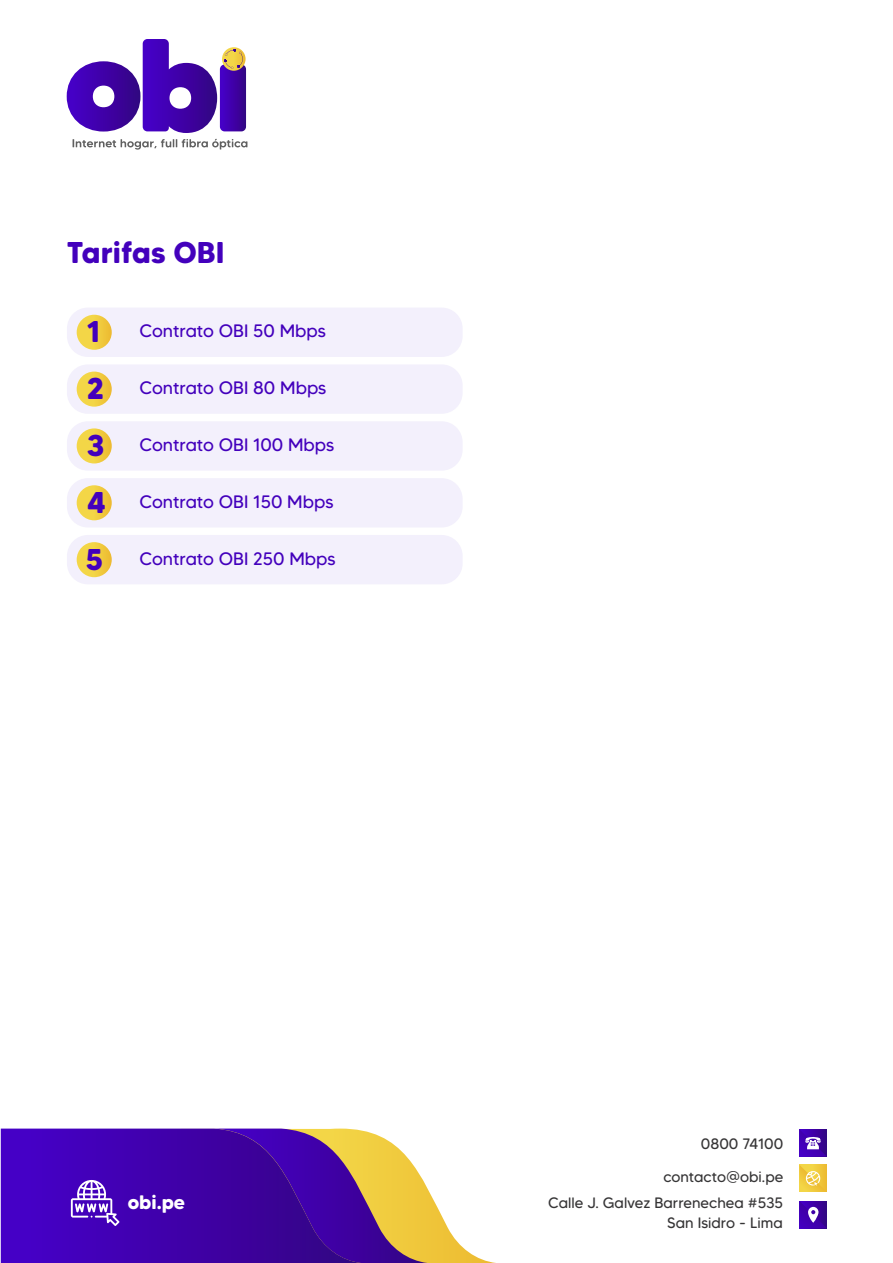
<style>
.page{position:relative;width:893px;height:1263px;background:#fff}
.page>*{position:absolute;margin:0;border:0;box-sizing:border-box;transform-origin:0 0}
.t1{font:700 30px "MADE Tommy Soft";color:#4300bc}
.t2{font:700 19.5px "MADE Tommy Soft";color:#fff}
.t3{font:18px "MADE Tommy Soft";color:#4300bc}
.t4{font:15px/19.5px "MADE Tommy Soft";color:#363536;text-align:right}
.s1{font-weight:700;font-size:30px}
</style>
<div class="page">
<svg style="left:1px;top:1128px;width:180px;height:135px;background:#4301b9"></svg>
<svg style="left:181px;top:1128px;width:315px;height:135px"></svg>
<svg style="left:73px;top:139px;width:174px;height:11px"></svg>
<svg style="left:67px;top:39px;width:179px;height:94px"></svg>
<svg style="left:799px;top:1201px;width:28px;height:27px"></svg>
<svg style="left:799px;top:1165px;width:28px;height:27px"></svg>
<svg style="left:799px;top:1129px;width:28px;height:27px"></svg>
<svg style="left:71px;top:1180px;width:49px;height:46px"></svg>
<div style="left:67px;top:308px;width:396px;height:49px;background:#f3f0fc;border-radius:21px"></div>
<svg style="left:77px;top:315px;width:35px;height:35px"></svg>
<div style="left:67px;top:364px;width:396px;height:50px;background:#f3f0fc;border-radius:21px"></div>
<svg style="left:77px;top:372px;width:35px;height:35px"></svg>
<div style="left:67px;top:421px;width:396px;height:50px;background:#f3f0fc;border-radius:21px"></div>
<svg style="left:77px;top:428px;width:35px;height:35px"></svg>
<div style="left:67px;top:478px;width:396px;height:49px;background:#f3f0fc;border-radius:21px"></div>
<svg style="left:77px;top:485px;width:35px;height:35px"></svg>
<div style="left:67px;top:535px;width:396px;height:49px;background:#f3f0fc;border-radius:21px"></div>
<svg style="left:77px;top:542px;width:35px;height:35px"></svg>
<h1 class="t1" style="left:67px;top:234px;width:159px">Tarifas OBI</h1>
<h1 class="t1" style="left:87px;top:313px;width:15px">1</h1>
<p class="t3" style="left:139px;top:320px;width:188px">Contrato OBI 50 Mbps</p>
<p class="t3" style="left:87px;top:377px;width:241px"><span class="s1">2</span> Contrato OBI 80 Mbps</p>
<p class="t3" style="left:87px;top:434px;width:249px"><span class="s1">3</span> Contrato OBI 100 Mbps</p>
<p class="t3" style="left:87px;top:490px;width:248px"><span class="s1">4</span> Contrato OBI 150 Mbps</p>
<p class="t3" style="left:85px;top:547px;width:252px"><span class="s1">5</span> Contrato OBI 250 Mbps</p>
<p class="t4" style="left:701px;top:1134px;width:84px">0800 74100</p>
<p class="t4" style="left:663px;top:1167px;width:121px">contacto@obi.pe</p>
<p class="t2" style="left:128px;top:1190px;width:59px">obi.pe</p>
<p class="t4" style="left:548px;top:1193px;width:236px">Calle J. Galvez Barrenechea #535<br>San Isidro - Lima</p>
</div>
